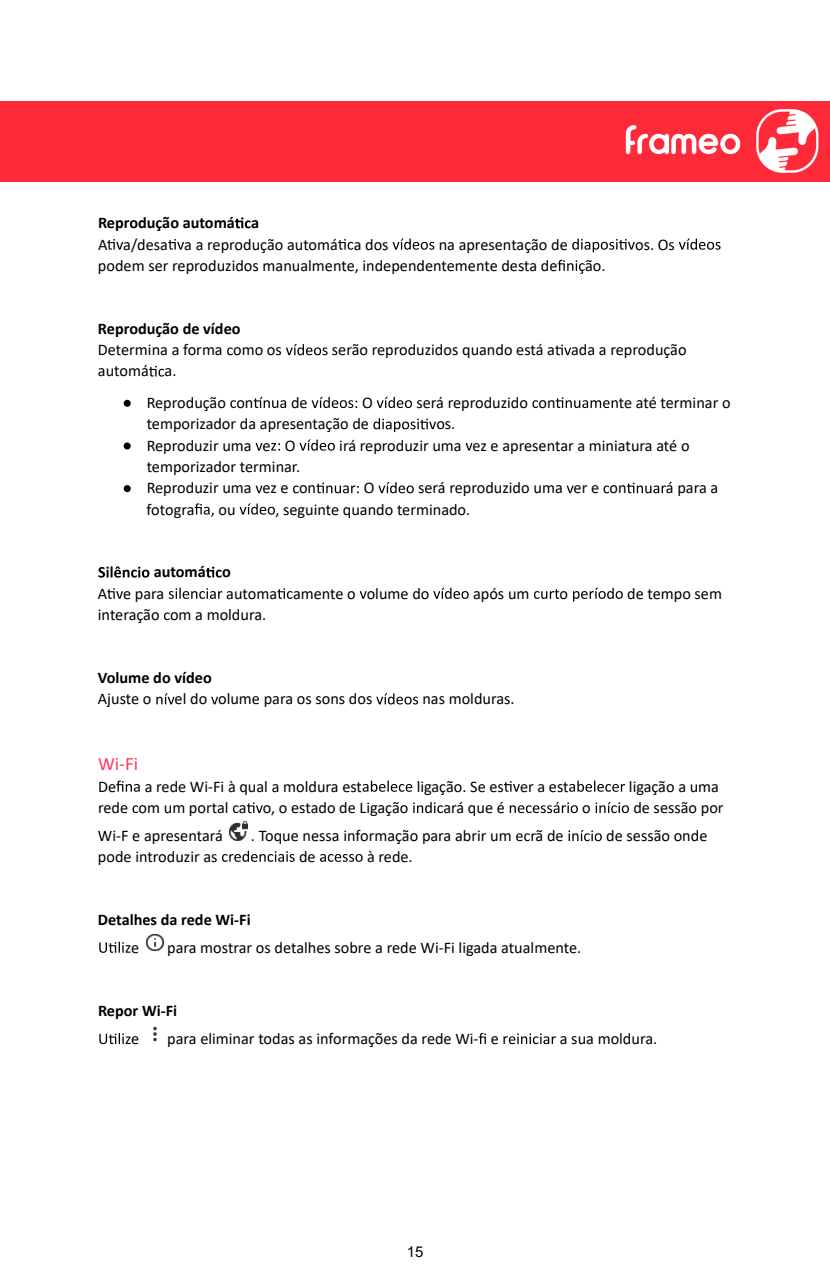
<style>
.page{position:relative;width:830px;height:1276px;background:#fff}
.page>*{position:absolute;margin:0;border:0;box-sizing:border-box;transform-origin:0 0}
.t1{font:18.9px "Calibri";color:#ff3653}
.t2{font:16.2px/31.5px "Calibri";color:#000}
.t3{font:700 16.2px "Calibri";color:#000}
.t4{font:14.85px "Arial";color:#000}
</style>
<div class="page">
<svg style="left:235px;top:217px;width:15px;height:11px"></svg>
<svg style="left:107px;top:239px;width:16px;height:11px"></svg>
<svg style="left:168px;top:239px;width:16px;height:11px"></svg>
<svg style="left:338px;top:239px;width:15px;height:11px"></svg>
<svg style="left:392px;top:238px;width:42px;height:12px"></svg>
<svg style="left:572px;top:238px;width:62px;height:14px"></svg>
<svg style="left:678px;top:238px;width:42px;height:12px"></svg>
<svg style="left:557px;top:260px;width:27px;height:14px"></svg>
<svg style="left:227px;top:347px;width:6px;height:8px"></svg>
<svg style="left:286px;top:344px;width:41px;height:11px"></svg>
<svg style="left:555px;top:345px;width:15px;height:10px"></svg>
<svg style="left:149px;top:366px;width:15px;height:10px"></svg>
<svg style="left:124px;top:400px;width:7px;height:7px"></svg>
<svg style="left:230px;top:400px;width:6px;height:8px"></svg>
<svg style="left:253px;top:397px;width:33px;height:11px"></svg>
<svg style="left:311px;top:397px;width:46px;height:11px"></svg>
<svg style="left:376px;top:397px;width:36px;height:11px"></svg>
<svg style="left:532px;top:400px;width:6px;height:8px"></svg>
<svg style="left:555px;top:397px;width:62px;height:11px"></svg>
<svg style="left:373px;top:418px;width:63px;height:14px"></svg>
<svg style="left:124px;top:442px;width:7px;height:7px"></svg>
<svg style="left:255px;top:443px;width:7px;height:7px"></svg>
<svg style="left:271px;top:443px;width:9px;height:7px"></svg>
<svg style="left:299px;top:439px;width:36px;height:12px"></svg>
<svg style="left:465px;top:443px;width:7px;height:7px"></svg>
<svg style="left:124px;top:485px;width:7px;height:7px"></svg>
<svg style="left:255px;top:485px;width:7px;height:8px"></svg>
<svg style="left:293px;top:485px;width:5px;height:8px"></svg>
<svg style="left:316px;top:483px;width:42px;height:10px"></svg>
<svg style="left:378px;top:482px;width:35px;height:11px"></svg>
<svg style="left:566px;top:485px;width:7px;height:8px"></svg>
<svg style="left:603px;top:485px;width:6px;height:8px"></svg>
<svg style="left:626px;top:483px;width:39px;height:10px"></svg>
<svg style="left:194px;top:503px;width:19px;height:14px"></svg>
<svg style="left:239px;top:503px;width:36px;height:11px"></svg>
<svg style="left:98px;top:566px;width:51px;height:11px"></svg>
<svg style="left:206px;top:566px;width:15px;height:11px"></svg>
<svg style="left:107px;top:588px;width:16px;height:11px"></svg>
<svg style="left:169px;top:588px;width:53px;height:11px"></svg>
<svg style="left:277px;top:588px;width:15px;height:11px"></svg>
<svg style="left:359px;top:591px;width:7px;height:8px"></svg>
<svg style="left:433px;top:587px;width:35px;height:12px"></svg>
<svg style="left:533px;top:589px;width:26px;height:10px"></svg>
<svg style="left:573px;top:587px;width:49px;height:14px"></svg>
<svg style="left:164px;top:612px;width:5px;height:8px"></svg>
<svg style="left:156px;top:693px;width:18px;height:11px"></svg>
<svg style="left:211px;top:697px;width:7px;height:7px"></svg>
<svg style="left:376px;top:693px;width:42px;height:11px"></svg>
<svg style="left:116px;top:780px;width:24px;height:12px"></svg>
<svg style="left:362px;top:780px;width:50px;height:12px"></svg>
<svg style="left:504px;top:781px;width:15px;height:11px"></svg>
<svg style="left:569px;top:780px;width:55px;height:12px"></svg>
<svg style="left:132px;top:805px;width:6px;height:8px"></svg>
<svg style="left:233px;top:805px;width:5px;height:8px"></svg>
<svg style="left:247px;top:802px;width:15px;height:11px"></svg>
<svg style="left:413px;top:802px;width:29px;height:11px"></svg>
<svg style="left:509px;top:802px;width:68px;height:11px"></svg>
<svg style="left:595px;top:802px;width:33px;height:11px"></svg>
<svg style="left:516px;top:833px;width:19px;height:8px"></svg>
<svg style="left:568px;top:830px;width:33px;height:11px"></svg>
<svg style="left:222px;top:850px;width:72px;height:12px"></svg>
<svg style="left:320px;top:854px;width:42px;height:8px"></svg>
<svg style="left:99px;top:941px;width:31px;height:12px"></svg>
<svg style="left:99px;top:1033px;width:32px;height:11px"></svg>
<svg style="left:478px;top:1033px;width:7px;height:11px"></svg>
<svg style="left:508px;top:1033px;width:47px;height:11px"></svg>
<img style="left:229px;top:821px;width:19px;height:20px">
<img style="left:146px;top:933px;width:18px;height:19px">
<img style="left:153px;top:1026px;width:4px;height:16px">
<div style="left:0;top:102px;width:829px;height:79px;background:#ff2a39"></div>
<p class="t3" style="left:98px;top:211px;width:162px">Reprodução automá a</p>
<p class="t2" style="left:98px;top:228px;width:292px">A a/desa a a reprodução automá a dos</p>
<p class="t2" style="left:438px;top:228px;width:130px">na apresentação de</p>
<p class="t2" style="left:634px;top:228px;width:41px">os. Os</p>
<p class="t2" style="left:98px;top:249px;width:461px">podem ser reproduzidos manualmente, independentemente desta de</p>
<p class="t2" style="left:585px;top:249px;width:22px">ão.</p>
<p class="t3" style="left:98px;top:317px;width:144px">Reprodução de vídeo</p>
<p class="t2" style="left:98px;top:333px;width:185px">Determina a forma omo os</p>
<p class="t2" style="left:332px;top:333px;width:356px">serão reproduzidos quando está a ada a reprodução</p>
<p class="t2" style="left:147px;top:355px;width:108px;text-indent:-49px">automá a.<br>Reprodução on</p>
<p class="t2" style="left:291px;top:386px;width:18px">de</p>
<p class="t2" style="left:362px;top:386px;width:12px">O</p>
<p class="t2" style="left:416px;top:386px;width:140px">será reproduzido on</p>
<p class="t2" style="left:618px;top:386px;width:113px">te até terminar o</p>
<p class="t2" style="left:147px;top:408px;width:224px">temporizador da apresentação de</p>
<p class="t2" style="left:436px;top:408px;width:20px">os.</p>
<p class="t2" style="left:147px;top:429px;width:150px">Reproduzir uma e O</p>
<p class="t2" style="left:339px;top:429px;width:351px">irá reproduzir uma ez e apresentar a miniatura até o</p>
<p class="t2" style="left:147px;top:455px;width:171px;line-height:21.4px">temporizador terminar.<br>Reproduzir uma ez e on</p>
<p class="t2" style="left:363px;top:471px;width:12px">O</p>
<p class="t2" style="left:418px;top:471px;width:210px">será reproduzido uma er e on</p>
<p class="t2" style="left:665px;top:471px;width:54px">á para a</p>
<p class="t2" style="left:146px;top:493px;width:49px">fotogra</p>
<p class="t2" style="left:218px;top:493px;width:19px">ou</p>
<p class="t2" style="left:275px;top:493px;width:196px">, seguinte quando terminado.</p>
<p class="t3" style="left:154px;top:560px;width:79px">automá o</p>
<p class="t2" style="left:98px;top:577px;width:68px">A e para</p>
<p class="t2" style="left:226px;top:577px;width:204px">automa amente o olume do</p>
<p class="t2" style="left:473px;top:577px;width:58px">após um</p>
<p class="t2" style="left:559px;top:577px;width:10px">o</p>
<p class="t2" style="left:627px;top:577px;width:96px">de tempo sem</p>
<p class="t2" style="left:98px;top:598px;width:170px">interação om a moldura.</p>
<p class="t3" style="left:98px;top:666px;width:115px">Volume do vídeo</p>
<p class="t2" style="left:98px;top:683px;width:55px">Ajuste o</p>
<p class="t2" style="left:174px;top:683px;width:199px">el do olume para os sons dos</p>
<p class="t2" style="left:422px;top:683px;width:94px">nas molduras.</p>
<p class="t1" style="left:98px;top:750px;width:42px">Wi-Fi</p>
<p class="t2" style="left:98px;top:770px;width:20px">De</p>
<p class="t2" style="left:145px;top:770px;width:219px">a rede Wi-Fi à qual a moldura est</p>
<p class="t2" style="left:416px;top:770px;width:153px">ligação. Se es er a est</p>
<p class="t2" style="left:628px;top:770px;width:92px">ligação a uma</p>
<p class="t2" style="left:98px;top:791px;width:312px">rede om um portal a o, o estado de Ligação</p>
<p class="t2" style="left:443px;top:791px;width:63px">ará que é</p>
<p class="t2" style="left:582px;top:791px;width:10px">o</p>
<p class="t2" style="left:633px;top:791px;width:92px">de sessão por</p>
<p class="t2" style="left:98px;top:819px;width:126px">Wi-F e apresentará</p>
<p class="t2" style="left:251px;top:819px;width:262px">. Toque nessa informação para abrir um</p>
<p class="t2" style="left:535px;top:819px;width:30px">ã de</p>
<p class="t2" style="left:606px;top:819px;width:103px">de sessão onde</p>
<p class="t2" style="left:98px;top:840px;width:121px">pode introduzir as</p>
<p class="t2" style="left:299px;top:840px;width:18px">de</p>
<p class="t2" style="left:367px;top:840px;width:47px">à rede.</p>
<p class="t3" style="left:98px;top:908px;width:154px">Detalhes da rede Wi-Fi</p>
<p class="t2" style="left:131px;top:931px;width:10px">e</p>
<p class="t2" style="left:167px;top:931px;width:415px">para mostrar os detalhes sobre a rede Wi-Fi ligada atualmente.</p>
<p class="t3" style="left:98px;top:999px;width:81px">Repor Wi-Fi</p>
<p class="t2" style="left:131px;top:1022px;width:10px">e</p>
<p class="t2" style="left:167px;top:1022px;width:342px">para eliminar todas as informações da rede Wi- e r</p>
<p class="t2" style="left:559px;top:1022px;width:99px">a sua moldura.</p>
<p class="t4" style="left:406px;top:1241px;width:18px">15</p>
</div>
